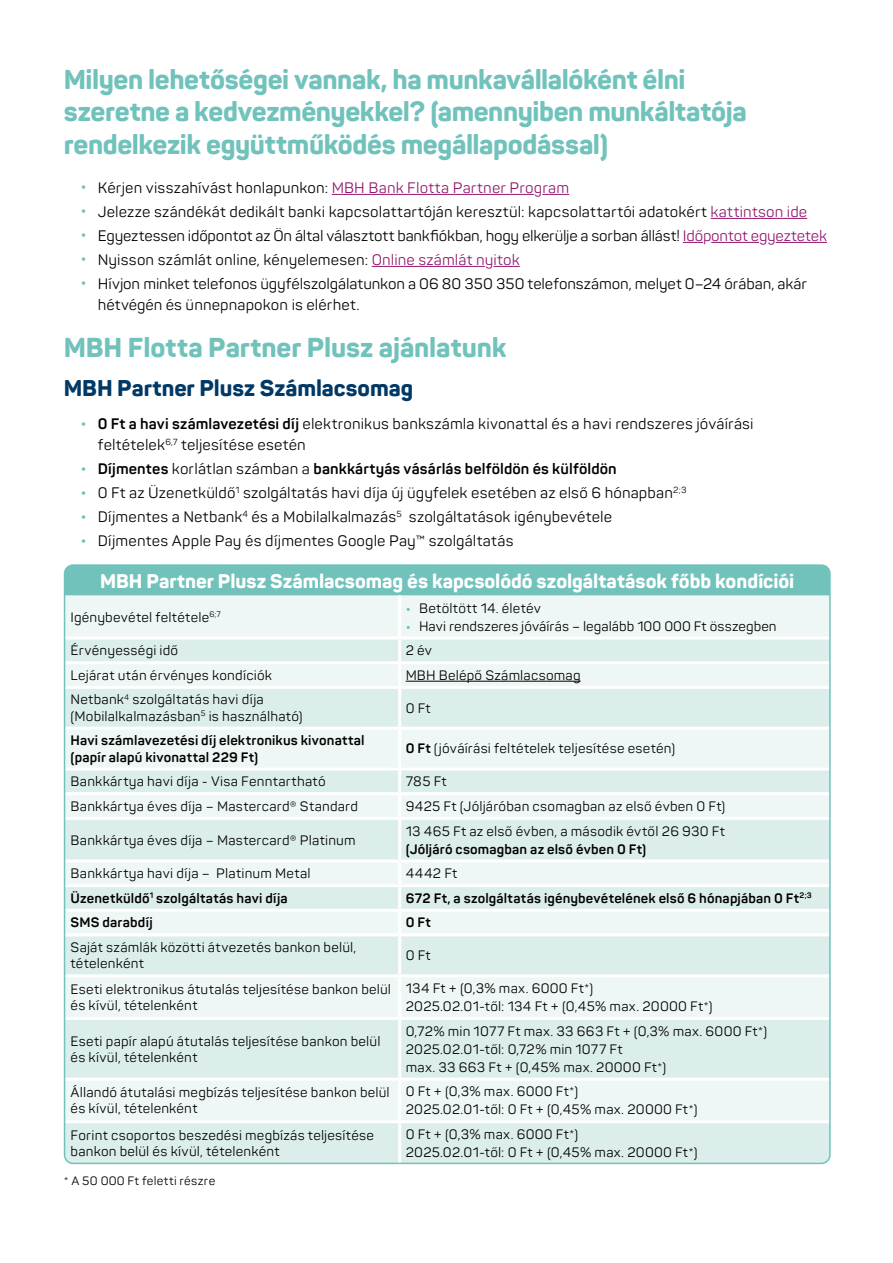
<style>
.page{position:relative;width:893px;height:1263px;background:#fff}
.page>*{position:absolute;margin:0;border:0;box-sizing:border-box;transform-origin:0 0}
.t1{font:800 27px/32.4px "Panton";letter-spacing:-.015em;color:#70c2bb}
.t2{font:800 22.5px "Panton";letter-spacing:-.005em;color:#003866}
.t3{font:800 19.5px "Panton";color:#fff}
.t4{font:15px/21px "Panton";letter-spacing:.005em;color:#000}
.t5{font:700 15px "Panton";letter-spacing:.01em;color:#000}
.t6{font:13.5px/16.2px "Panton";letter-spacing:.015em;color:#000}
.t7{font:700 13.5px/16.2px "Panton";letter-spacing:.01em;color:#000}
.t8{font:12px "Panton";letter-spacing:.025em;color:#000}
.s1{font-weight:700;color:#70c2bb}
.s2{color:#93176d}
.s3{font-weight:700}
.s4{color:#70c2bb}
.s5{font-weight:400}
</style>
<div class="page">
<hr style="left:332px;top:194px;width:202px;height:1px;background:#93176d">
<svg style="left:542px;top:194px;width:27px;height:1px"></svg>
<hr style="left:711px;top:218px;width:96px;height:1px;background:#93176d">
<svg style="left:683px;top:242px;width:20px;height:1px"></svg>
<hr style="left:711px;top:242px;width:48px;height:1px;background:#93176d">
<hr style="left:776px;top:242px;width:51px;height:1px;background:#93176d">
<hr style="left:372px;top:266px;width:113px;height:1px;background:#93176d">
<svg style="left:494px;top:266px;width:26px;height:1px"></svg>
<div style="left:65px;top:565px;width:765px;height:30px;background:#70c2bb"></div>
<div style="left:67px;top:595px;width:761px;height:41px;background:#eef7f5"></div>
<svg style="left:65px;top:639px;width:763px;height:524px;background:#e3f1ef"></svg>
<hr style="left:398px;top:595px;width:3px;height:41px;background:#fff">
<hr style="left:398px;top:639px;width:3px;height:22px;background:#fff">
<hr style="left:65px;top:661px;width:335px;height:3px;background:#fff">
<hr style="left:400px;top:661px;width:430px;height:3px;background:#fff">
<hr style="left:398px;top:664px;width:3px;height:22px;background:#fff">
<hr style="left:65px;top:686px;width:335px;height:3px;background:#fff">
<hr style="left:400px;top:686px;width:430px;height:3px;background:#fff">
<hr style="left:398px;top:689px;width:3px;height:38px;background:#fff">
<hr style="left:398px;top:730px;width:3px;height:37px;background:#fff">
<hr style="left:65px;top:767px;width:335px;height:3px;background:#fff">
<hr style="left:400px;top:767px;width:430px;height:3px;background:#fff">
<hr style="left:398px;top:770px;width:3px;height:22px;background:#fff">
<hr style="left:65px;top:792px;width:335px;height:3px;background:#fff">
<hr style="left:400px;top:792px;width:430px;height:3px;background:#fff">
<hr style="left:398px;top:795px;width:3px;height:22px;background:#fff">
<hr style="left:65px;top:817px;width:335px;height:3px;background:#fff">
<hr style="left:400px;top:817px;width:430px;height:3px;background:#fff">
<hr style="left:398px;top:820px;width:3px;height:39px;background:#fff">
<hr style="left:65px;top:859px;width:335px;height:3px;background:#fff">
<hr style="left:400px;top:859px;width:430px;height:3px;background:#fff">
<hr style="left:398px;top:862px;width:3px;height:22px;background:#fff">
<hr style="left:65px;top:884px;width:335px;height:3px;background:#fff">
<hr style="left:400px;top:884px;width:430px;height:3px;background:#fff">
<hr style="left:398px;top:887px;width:3px;height:22px;background:#fff">
<hr style="left:65px;top:909px;width:335px;height:3px;background:#fff">
<hr style="left:400px;top:909px;width:430px;height:3px;background:#fff">
<hr style="left:398px;top:912px;width:3px;height:21px;background:#fff">
<hr style="left:65px;top:933px;width:335px;height:3px;background:#fff">
<hr style="left:400px;top:933px;width:430px;height:3px;background:#fff">
<hr style="left:398px;top:936px;width:3px;height:38px;background:#fff">
<hr style="left:65px;top:974px;width:335px;height:3px;background:#fff">
<hr style="left:400px;top:974px;width:430px;height:3px;background:#fff">
<hr style="left:398px;top:977px;width:3px;height:40px;background:#fff">
<hr style="left:65px;top:1017px;width:335px;height:3px;background:#fff">
<hr style="left:400px;top:1017px;width:430px;height:3px;background:#fff">
<hr style="left:398px;top:1020px;width:3px;height:57px;background:#fff">
<hr style="left:65px;top:1077px;width:335px;height:3px;background:#fff">
<hr style="left:400px;top:1077px;width:430px;height:3px;background:#fff">
<hr style="left:398px;top:1080px;width:3px;height:40px;background:#fff">
<hr style="left:398px;top:1123px;width:3px;height:40px;background:#fff">
<hr style="left:65px;top:1120px;width:335px;height:3px;background:#fff">
<hr style="left:400px;top:1120px;width:430px;height:3px;background:#fff">
<hr style="left:65px;top:727px;width:335px;height:3px;background:#fff">
<hr style="left:400px;top:727px;width:430px;height:3px;background:#fff">
<hr style="left:406px;top:681px;width:175px;height:1px;background:#000">
<h1 class="t1" style="left:64px;top:63px;width:684px">Milyen lehetőségei vannak, ha munkavállalóként élni szeretne a kedvezményekkel? (amennyiben munkáltatója rendelkezik együttműködés megállapodással)</h1>
<p class="t4" style="left:81px;top:177px;width:490px"><span class="s1">•</span> Kérjen visszahívást honlapunkon: <span class="s2">MBH Bank Flotta Partner Program</span></p>
<p class="t4" style="left:81px;top:201px;width:728px"><span class="s1">•</span> Jelezze szándékát dedikált banki kapcsolattartóján keresztül: kapcsolattartói adatokért <span class="s2">kattintson ide</span></p>
<p class="t4" style="left:81px;top:225px;width:748px"><span class="s1">•</span> Egyeztessen időpontot az Ön által választott bankfiókban, hogy elkerülje a sorban állást! <span class="s2">Időpontot egyeztetek</span></p>
<p class="t4" style="left:81px;top:249px;width:441px"><span class="s1">•</span> Nyisson számlát online, kényelemesen: <span class="s2">Online számlát nyitok</span></p>
<p class="t4" style="left:98px;top:273px;width:711px;text-indent:-17px"><span class="s1">•</span> Hívjon minket telefonos ügyfélszolgálatunkon a 06 80 350 350 telefonszámon, melyet 0–24 órában, akár hétvégén és ünnepnapokon is elérhet.</p>
<h1 class="t1" style="left:64px;top:331px;width:444px">MBH Flotta Partner Plusz ajánlatunk</h1>
<h2 class="t2" style="left:64px;top:374px;width:351px">MBH Partner Plusz Számlacsomag</h2>
<p class="t4" style="left:98px;top:413px;width:657px;text-indent:-17px"><span class="s1">•</span> <span class="s3">0 Ft a havi számlavezetési díj</span> elektronikus bankszámla kivonattal és a havi rendszeres jóváírási feltételek<sup>6,7</sup> teljesítése esetén</p>
<p class="t5" style="left:81px;top:460px;width:538px"><span class="s4">•</span> Díjmentes <span class="s5">korlátlan számban a</span> bankkártyás vásárlás belföldön és külföldön</p>
<p class="t4" style="left:81px;top:482px;width:607px"><span class="s1">•</span> 0 Ft az Üzenetküldő<sup>1</sup> szolgáltatás havi díja új ügyfelek esetében az első 6 hónapban<sup>2;3</sup></p>
<p class="t4" style="left:81px;top:506px;width:533px"><span class="s1">•</span> Díjmentes a Netbank<sup>4</sup> és a Mobilalkalmazás<sup>5</sup> szolgáltatások igénybevétele</p>
<p class="t4" style="left:81px;top:530px;width:434px"><span class="s1">•</span> Díjmentes Apple Pay és díjmentes Google Pay™ szolgáltatás</p>
<h3 class="t3" style="left:100px;top:569px;width:696px">MBH Partner Plusz Számlacsomag és kapcsolódó szolgáltatások főbb kondíciói</h3>
<p class="t6" style="left:71px;top:609px;width:152px">Igénybevétel feltétele<sup>6;7</sup></p>
<p class="t6" style="left:406px;top:600px;width:137px"><span class="s1">•</span> Betöltött 14. életév</p>
<p class="t6" style="left:406px;top:618px;width:372px"><span class="s1">•</span> Havi rendszeres jóváírás – legalább 100 000 Ft összegben</p>
<p class="t6" style="left:71px;top:642px;width:109px">Érvényességi idő</p>
<p class="t6" style="left:406px;top:642px;width:28px">2 év</p>
<p class="t6" style="left:71px;top:667px;width:203px">Lejárat után érvényes kondíciók</p>
<p class="t6" style="left:406px;top:667px;width:176px">MBH Belépő Számlacsomag</p>
<p class="t6" style="left:71px;top:692px;width:234px">Netbank<sup>4</sup> szolgáltatás havi díja (Mobilalkalmazásban<sup>5</sup> is használható)</p>
<p class="t6" style="left:406px;top:700px;width:27px">0 Ft</p>
<p class="t7" style="left:71px;top:732px;width:296px">Havi számlavezetési díj elektronikus kivonattal (papír alapú kivonattal 229 Ft)</p>
<p class="t6" style="left:406px;top:740px;width:271px"><span class="s3">0 Ft</span> (jóváírási feltételek teljesítése esetén)</p>
<p class="t6" style="left:71px;top:773px;width:257px">Bankkártya havi díja - Visa Fenntartható</p>
<p class="t6" style="left:406px;top:773px;width:43px">785 Ft</p>
<p class="t6" style="left:71px;top:798px;width:289px">Bankkártya éves díja – Mastercard® Standard</p>
<p class="t6" style="left:406px;top:798px;width:321px">9425 Ft (Jóljáróban csomagban az első évben 0 Ft)</p>
<p class="t6" style="left:71px;top:832px;width:287px">Bankkártya éves díja – Mastercard® Platinum</p>
<p class="t6" style="left:406px;top:823px;width:321px">13 465 Ft az első évben, a második évtől 26 930 Ft</p>
<p class="t7" style="left:406px;top:840px;width:242px">(Jóljáró csomagban az első évben 0 Ft)</p>
<p class="t6" style="left:71px;top:865px;width:242px">Bankkártya havi díja – Platinum Metal</p>
<p class="t6" style="left:406px;top:865px;width:53px">4442 Ft</p>
<p class="t7" style="left:71px;top:890px;width:219px">Üzenetküldő<sup>1</sup> szolgáltatás havi díja</p>
<p class="t7" style="left:406px;top:890px;width:408px">672 Ft, a szolgáltatás igénybevételének első 6 hónapjában 0 Ft<sup>2;3</sup></p>
<p class="t7" style="left:71px;top:914px;width:84px">SMS darabdíj</p>
<p class="t7" style="left:406px;top:914px;width:27px">0 Ft</p>
<p class="t6" style="left:71px;top:939px;width:287px">Saját számlák közötti átvezetés bankon belül, tételenként</p>
<p class="t6" style="left:406px;top:947px;width:27px">0 Ft</p>
<p class="t6" style="left:71px;top:981px;width:322px">Eseti elektronikus átutalás teljesítése bankon belül és kívül, tételenként</p>
<p class="t6" style="left:406px;top:979px;width:308px;line-height:18px">134 Ft + (0,3% max. 6000 Ft*)<br>2025.02.01-től: 134 Ft + (0,45% max. 20000 Ft*)</p>
<p class="t6" style="left:71px;top:1033px;width:311px">Eseti papír alapú átutalás teljesítése bankon belül és kívül, tételenként</p>
<p class="t6" style="left:406px;top:1022px;width:363px;line-height:18px">0,72% min 1077 Ft max. 33 663 Ft + (0,3% max. 6000 Ft*)<br>2025.02.01-től: 0,72% min 1077 Ft<br>max. 33 663 Ft + (0,45% max. 20000 Ft*)</p>
<p class="t6" style="left:71px;top:1084px;width:321px">Állandó átutalási megbízás teljesítése bankon belül és kívül, tételenként</p>
<p class="t6" style="left:406px;top:1082px;width:293px;line-height:18px">0 Ft + (0,3% max. 6000 Ft*)<br>2025.02.01-től: 0 Ft + (0,45% max. 20000 Ft*)</p>
<p class="t6" style="left:71px;top:1127px;width:305px">Forint csoportos beszedési megbízás teljesítése bankon belül és kívül, tételenként</p>
<p class="t6" style="left:406px;top:1125px;width:293px;line-height:18px">0 Ft + (0,3% max. 6000 Ft*)<br>2025.02.01-től: 0 Ft + (0,45% max. 20000 Ft*)</p>
<p class="t8" style="left:64px;top:1174px;width:153px">* A 50 000 Ft feletti részre</p>
</div>
